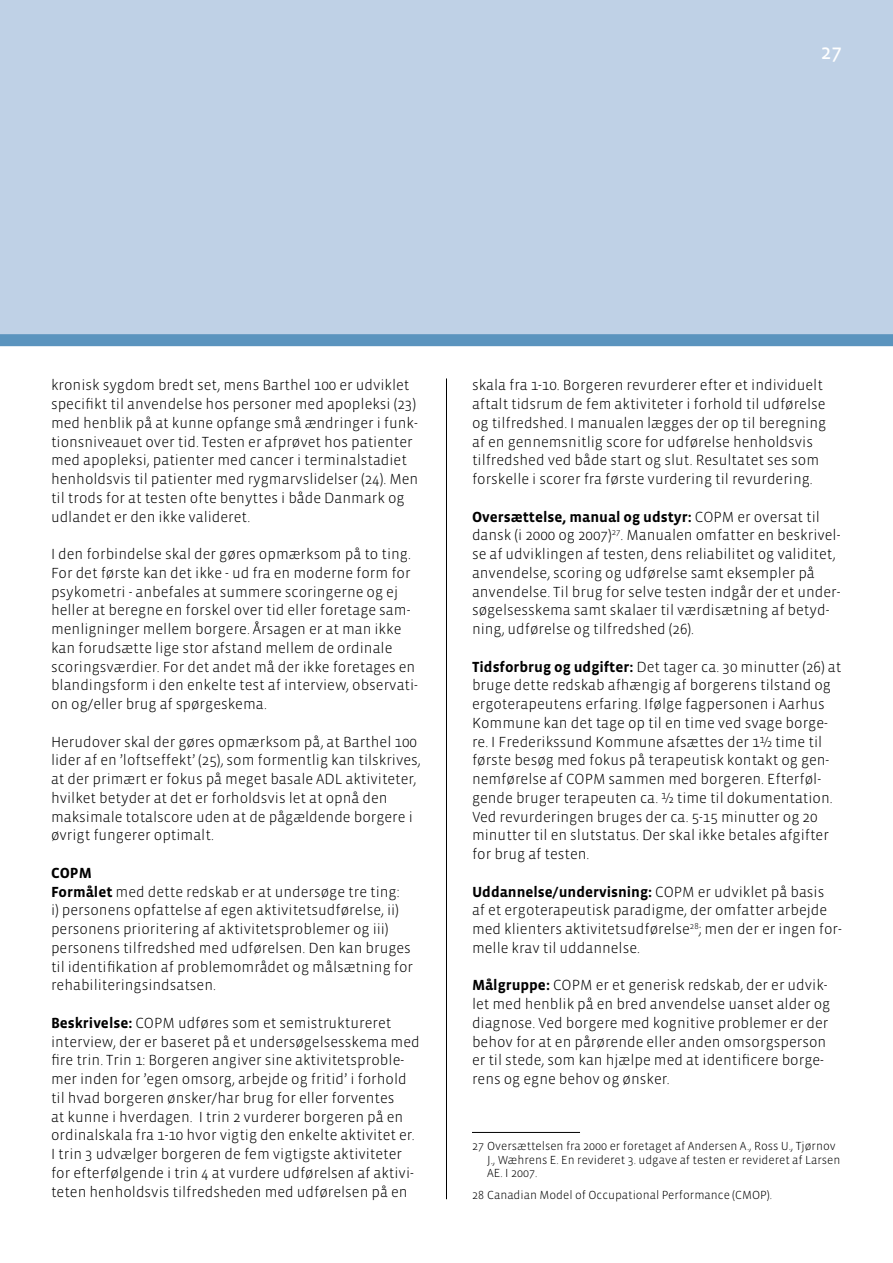
<style>
.page{position:relative;width:893px;height:1263px;background:#fff}
.page>*{position:absolute;margin:0;border:0;box-sizing:border-box;transform-origin:0 0}
.t1{font:21px "Vista Sans Reg";color:#fff}
.Brød{font:300 15px/18.8px "Vista Sans";color:#000}
.Brød-2{font:700 15px "Vista Sans";color:#000}
.Footnote_text{font:300 12px/13.5px "Vista Sans";color:#000}
.s1{font-weight:700}
</style>
<div class="page">
<div style="left:0;top:0;width:893px;height:340px;background:#bfd1e6"></div>
<div style="left:0;top:334px;width:893px;height:12px;background:#5b94be"></div>
<hr style="left:446px;top:378px;width:1px;height:821px;background:#000">
<hr style="left:472px;top:1132px;width:108px;height:1px;background:#000">
<h1 class="t1" style="left:821px;top:41px;width:22px">27</h1>
<p class="Brød" style="left:51px;top:376px;width:369px">kronisk sygdom bredt set, mens Barthel 100 er udviklet specifikt til anvendelse hos personer med apopleksi (23) med henblik på at kunne opfange små ændringer i funk&shy;tionsniveauet over tid. Testen er afprøvet hos patienter med apopleksi, patienter med cancer i terminalstadiet henholdsvis til patienter med rygmarvslidelser (24). Men til trods for at testen ofte benyttes i både Danmark og udlandet er den ikke valideret.</p>
<p class="Brød" style="left:51px;top:545px;width:368px">I den forbindelse skal der gøres opmærksom på to ting.<br>For det første kan det ikke - ud fra en moderne form for psykometri - anbefales at summere scoringerne og ej heller at beregne en forskel over tid eller foretage sam&shy;menligninger mellem borgere. Årsagen er at man ikke kan forudsætte lige stor afstand mellem de ordinale scoringsværdier. For det andet må der ikke foretages en blandingsform i den enkelte test af interview, observati&shy;on og/eller brug af spørgeskema.</p>
<p class="Brød" style="left:51px;top:732px;width:371px">Herudover skal der gøres opmærksom på, at Barthel 100 lider af en ’loftseffekt’ (25), som formentlig kan tilskrives, at der primært er fokus på meget basale ADL aktiviteter, hvilket betyder at det er forholdsvis let at opnå den maksimale totalscore uden at de pågældende borgere i øvrigt fungerer optimalt.</p>
<p class="Brød-2" style="left:51px;top:865px;width:42px">COPM</p>
<p class="Brød" style="left:51px;top:882px;width:364px"><span class="s1">Formålet</span> med dette redskab er at undersøge tre ting:<br>i) personens opfattelse af egen aktivitetsudførelse, ii) personens prioritering af aktivitetsproblemer og iii) personens tilfredshed med udførelsen. Den kan bruges til identifikation af problemområdet og målsætning for rehabiliteringsindsatsen.</p>
<p class="Brød" style="left:51px;top:1014px;width:370px"><span class="s1">Beskrivelse:</span> COPM udføres som et semistruktureret interview, der er baseret på et undersøgelsesskema med fire trin. Trin 1: Borgeren angiver sine aktivitetsproble&shy;mer inden for ’egen omsorg, arbejde og fritid’ i forhold til hvad borgeren ønsker/har brug for eller forventes<br>at kunne i hverdagen. I trin 2 vurderer borgeren på en ordinalskala fra 1-10 hvor vigtig den enkelte aktivitet er.<br>I trin 3 udvælger borgeren de fem vigtigste aktiviteter for efterfølgende i trin 4 at vurdere udførelsen af aktivi&shy;teten henholdsvis tilfredsheden med udførelsen på en</p>
<p class="Brød" style="left:472px;top:376px;width:356px">skala fra 1-10. Borgeren revurderer efter et individuelt aftalt tidsrum de fem aktiviteter i forhold til udførelse og tilfredshed. I manualen lægges der op til beregning af en gennemsnitlig score for udførelse henholdsvis tilfredshed ved både start og slut. Resultatet ses som forskelle i scorer fra første vurdering til revurdering.</p>
<p class="Brød" style="left:472px;top:507px;width:370px"><span class="s1">Oversættelse, manual og udstyr:</span> COPM er oversat til dansk (i 2000 og 2007)<sup>27</sup>. Manualen omfatter en beskrivel&shy;se af udviklingen af testen, dens reliabilitet og validitet, anvendelse, scoring og udførelse samt eksempler på anvendelse. Til brug for selve testen indgår der et under&shy;søgelsesskema samt skalaer til værdisætning af betyd&shy;ning, udførelse og tilfredshed (26).</p>
<p class="Brød" style="left:472px;top:657px;width:371px"><span class="s1">Tidsforbrug og udgifter:</span> Det tager ca. 30 minutter (26) at bruge dette redskab afhængig af borgerens tilstand og ergoterapeutens erfaring. Ifølge fagpersonen i Aarhus Kommune kan det tage op til en time ved svage borge&shy;re. I Frederikssund Kommune afsættes der 1½ time til første besøg med fokus på terapeutisk kontakt og gen&shy;nemførelse af COPM sammen med borgeren. Efterføl&shy;gende bruger terapeuten ca. ½ time til dokumentation.<br>Ved revurderingen bruges der ca. 5-15 minutter og 20 minutter til en slutstatus. Der skal ikke betales afgifter for brug af testen.</p>
<p class="Brød" style="left:472px;top:882px;width:371px"><span class="s1">Uddannelse/undervisning:</span> COPM er udviklet på basis<br>af et ergoterapeutisk paradigme, der omfatter arbejde med klienters aktivitetsudførelse<sup>28</sup>; men der er ingen for&shy;melle krav til uddannelse.</p>
<p class="Brød" style="left:472px;top:976px;width:360px"><span class="s1">Målgruppe:</span> COPM er et generisk redskab, der er udvik&shy;let med henblik på en bred anvendelse uanset alder og diagnose. Ved borgere med kognitive problemer er der behov for at en pårørende eller anden omsorgsperson er til stede, som kan hjælpe med at identificere borge&shy;rens og egne behov og ønsker.</p>
<p class="Footnote_text" style="left:487px;top:1140px;width:355px;text-indent:-15px">27 Oversættelsen fra 2000 er foretaget af Andersen A., Ross U., Tjørnov<br>J., Wæhrens E. En revideret 3. udgave af testen er revideret af Larsen<br>AE. I 2007.</p>
<p class="Footnote_text" style="left:472px;top:1189px;width:302px">28 Canadian Model of Occupational Performance (CMOP).</p>
</div>
